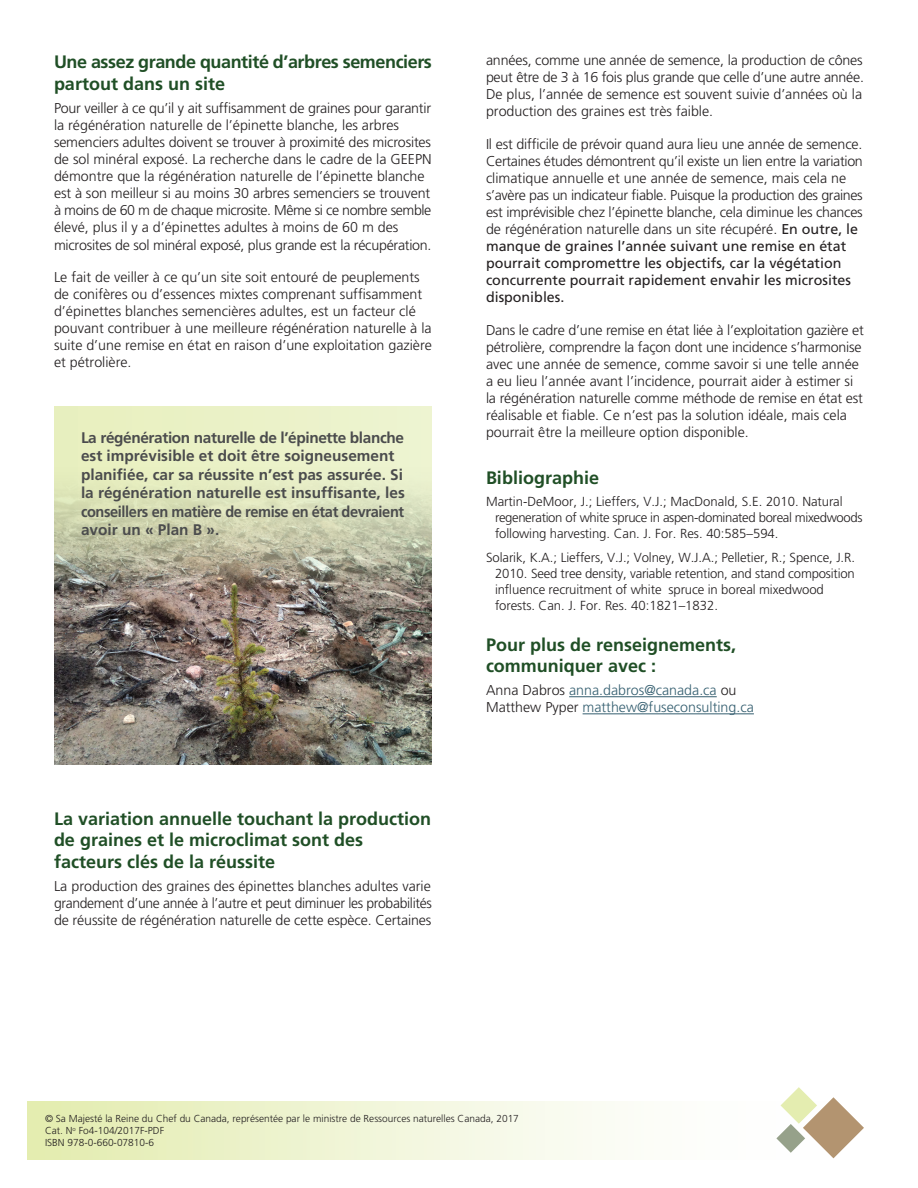
<style>
.page{position:relative;width:918px;height:1188px;background:#fff}
.page>*{position:absolute;margin:0;border:0;box-sizing:border-box;transform-origin:0 0}
.t1{font:700 18px/21.6px "Frutiger";color:#204f26}
.t2{font:700 18px/21.6px "Frutiger";letter-spacing:-.025em;color:#204f26}
.t3{font:700 15.3px/18.5px "Frutiger";color:#4b4c4d}
.t4{font:300 14.25px/17.1px "Frutiger";color:#231f20}
.t5{font:300 14.25px/17.1px "Frutiger";letter-spacing:-.02em;color:#231f20}
.t6{font:300 14.25px/17.1px "Frutiger";color:#355f70}
.t7{font:300 13.2px/15.8px "Frutiger";letter-spacing:-.01em;color:#231f20}
.t8{font:300 10.2px/12px "Frutiger";color:#231f20}
.s1{font-weight:400}
.s2{color:#231f20}
</style>
<div class="page">
<hr style="left:569px;top:696px;width:148px;height:1px;background:#355f70">
<hr style="left:583px;top:713px;width:171px;height:1px;background:#355f70">
<div style="left:54px;top:407px;width:378px;height:357px;background:#eaf1c7"></div>
<img style="left:54px;top:472px;width:378px;height:292px">
<div style="left:27px;top:1101px;width:809px;height:59px;background:linear-gradient(to right,#e3ecb1,#fff)"></div>
<svg style="left:776px;top:1087px;width:88px;height:71px"></svg>
<p class="t2" style="left:54px;top:51px;width:379px">Une assez grande quantité d’arbres semenciers partout dans un site</p>
<p class="t4" style="left:54px;top:99px;width:379px">Pour veiller à ce qu’il y ait suffisamment de graines pour garantir la régénération naturelle de l’épinette blanche, les arbres semenciers adultes doivent se trouver à proximité des microsites de sol minéral exposé. La recherche dans le cadre de la GEEPN démontre que la régénération naturelle de l’épinette blanche est à son meilleur si au moins 30 arbres semenciers se trouvent à moins de 60 m de chaque microsite. Même si ce nombre semble élevé, plus il y a d’épinettes adultes à moins de 60 m des microsites de sol minéral exposé, plus grande est la récupération.</p>
<p class="t4" style="left:54px;top:268px;width:379px">Le fait de veiller à ce qu’un site soit entouré de peuplements de conifères ou d’essences mixtes comprenant suffisamment d’épinettes blanches semencières adultes, est un facteur clé pouvant contribuer à une meilleure régénération naturelle à la suite d’une remise en état en raison d’une exploitation gazière et pétrolière.</p>
<p class="t3" style="left:81px;top:428px;width:325px">La régénération naturelle de l’épinette blanche est imprévisible et doit être soigneusement planifiée, car sa réussite n’est pas assurée. Si la régénération naturelle est insuffisante, les conseillers en matière de remise en état devraient avoir un « Plan B ».</p>
<p class="t1" style="left:54px;top:807px;width:379px">La variation annuelle touchant la production de graines et le microclimat sont des facteurs clés de la réussite</p>
<p class="t4" style="left:54px;top:877px;width:379px;text-align:justify">La production des graines des épinettes blanches adultes varie grandement d’une année à l’autre et peut diminuer les probabilités de réussite de régénération naturelle de cette espèce. Certaines</p>
<p class="t4" style="left:486px;top:52px;width:380px">années, comme une année de semence, la production de cônes peut être de 3 à 16 fois plus grande que celle d’une autre année.<br>De plus, l’année de semence est souvent suivie d’années où la production des graines est très faible.</p>
<p class="t5" style="left:486px;top:135px;width:378px">Il est difficile de prévoir quand aura lieu une année de semence.<br>Certaines études démontrent qu’il existe un lien entre la variation climatique annuelle et une année de semence, mais cela ne s’avère pas un indicateur fiable. Puisque la production des graines est imprévisible chez l’épinette blanche, cela diminue les chances de régénération naturelle dans un site récupéré. <span class="s1">En outre, le manque de graines l’année suivant une remise en état pourrait compromettre les objectifs, car la végétation concurrente pourrait rapidement envahir les microsites disponibles.</span></p>
<p class="t4" style="left:486px;top:321px;width:379px">Dans le cadre d’une remise en état liée à l’exploitation gazière et pétrolière, comprendre la façon dont une incidence s’harmonise avec une année de semence, comme savoir si une telle année a eu lieu l’année avant l’incidence, pourrait aider à estimer si la régénération naturelle comme méthode de remise en état est réalisable et fiable. Ce n’est pas la solution idéale, mais cela pourrait être la meilleure option disponible.</p>
<p class="t1" style="left:486px;top:467px;width:115px">Bibliographie</p>
<p class="t7" style="left:495px;top:494px;width:369px;text-indent:-9px">Martin-DeMoor, J.; Lieffers, V.J.; MacDonald, S.E. 2010. Natural regeneration of white spruce in aspen-dominated boreal mixedwoods following harvesting. Can. J. For. Res. 40:585–594.</p>
<p class="t7" style="left:495px;top:550px;width:362px;text-indent:-9px">Solarik, K.A.; Lieffers, V.J.; Volney, W.J.A.; Pelletier, R.; Spence, J.R.<br>2010. Seed tree density, variable retention, and stand composition influence recruitment of white spruce in boreal mixedwood forests. Can. J. For. Res. 40:1821–1832.</p>
<p class="t1" style="left:486px;top:633px;width:252px">Pour plus de renseignements, communiquer avec :</p>
<p class="t6" style="left:486px;top:682px;width:269px"><span class="s2">Anna Dabros</span> anna.dabros@canada.ca <span class="s2">ou<br>Matthew Pyper</span> matthew@fuseconsulting.ca</p>
<p class="t8" style="left:45px;top:1113px;width:475px">© Sa Majesté la Reine du Chef du Canada, représentée par le ministre de Ressources naturelles Canada, 2017<br>Cat. N<sup>o</sup> Fo4-104/2017F-PDF<br>ISBN 978-0-660-07810-6</p>
</div>
